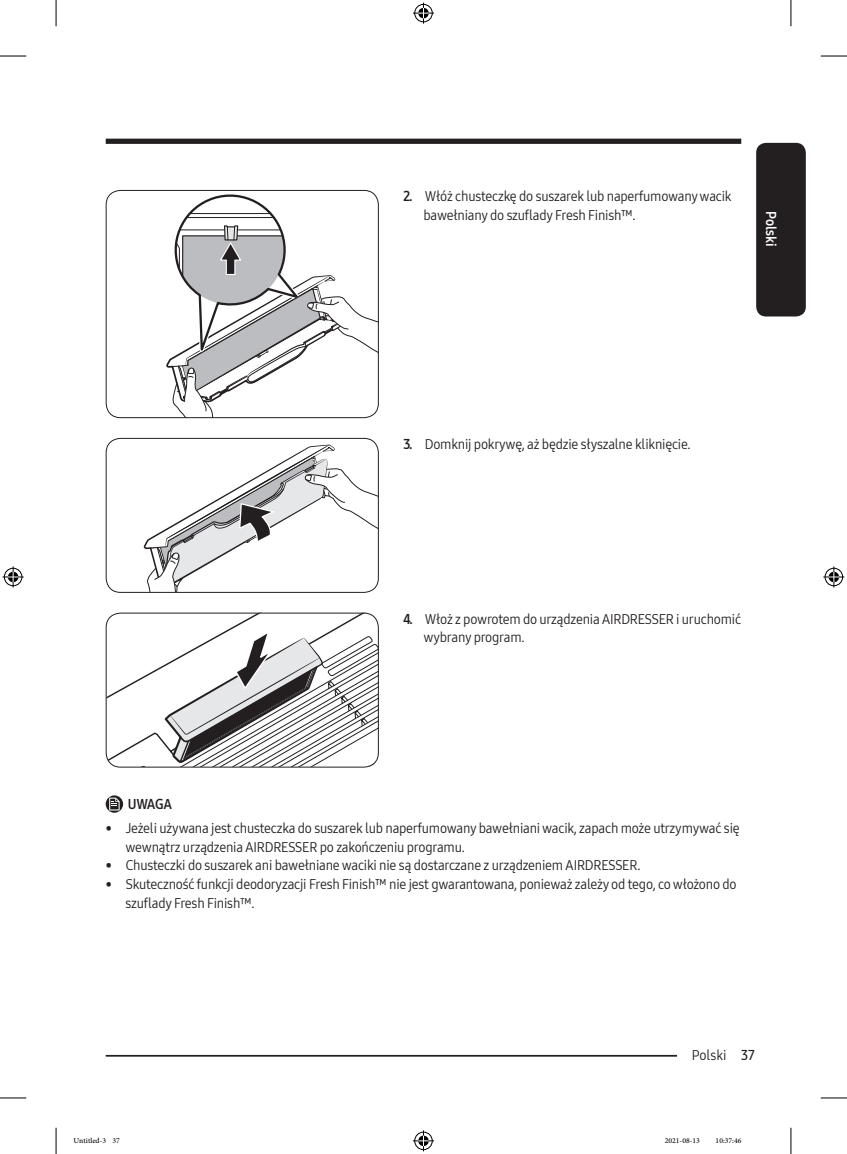
<style>
.page{position:relative;width:847px;height:1154px;background:#fff}
.page>*{position:absolute;margin:0;border:0;box-sizing:border-box;transform-origin:0 0}
.t1{font:14px/18.9px "Samsung One 400 C";letter-spacing:-.015em;color:#231f20}
.t2{font:14px "Samsung One 700 C";color:#fff}
.DL_DT_Icon{font:14px "Samsung One 700 C";letter-spacing:-.025em;color:#231f20}
.t3{font:10.5px "Adobe Arabic";color:#000}
.s1{font-family:"Samsung One 700 C"}
.s2{font-family:"Samsung One 600 C"}
</style>
<div class="page">
<div style="left:755px;top:143px;width:50px;height:173px;background:#231f20;border-radius:10px"></div>
<div style="left:106px;top:139px;width:635px;height:5px;background:#231f20"></div>
<hr style="left:106px;top:1055px;width:605px;height:1px;background:#231f20">
<div style="left:676px;top:1045px;width:65px;height:17px;background:#fff"></div>
<svg style="left:166px;top:190px;width:212px;height:228px"></svg>
<div style="left:106px;top:190px;width:272px;height:228px;border:1px solid #231f20;border-radius:14px"></div>
<svg style="left:143px;top:445px;width:235px;height:147px"></svg>
<div style="left:106px;top:438px;width:272px;height:155px;border:1px solid #231f20;border-radius:14px"></div>
<svg style="left:106px;top:613px;width:272px;height:154px"></svg>
<div style="left:106px;top:613px;width:272px;height:154px;border:1px solid #231f20;border-radius:14px"></div>
<svg style="left:106px;top:795px;width:17px;height:18px"></svg>
<svg style="left:109px;top:797px;width:11px;height:13px"></svg>
<svg style="left:0;top:56px;width:26px;height:1px"></svg>
<svg style="left:820px;top:56px;width:26px;height:1px"></svg>
<svg style="left:0;top:1097px;width:26px;height:1px"></svg>
<svg style="left:820px;top:1097px;width:26px;height:1px"></svg>
<svg style="left:56px;top:0;width:1px;height:26px"></svg>
<svg style="left:56px;top:1128px;width:1px;height:26px"></svg>
<svg style="left:790px;top:0;width:1px;height:26px"></svg>
<svg style="left:790px;top:1128px;width:1px;height:26px"></svg>
<svg style="left:413px;top:3px;width:21px;height:21px"></svg>
<svg style="left:413px;top:1130px;width:21px;height:21px"></svg>
<svg style="left:3px;top:566px;width:21px;height:21px"></svg>
<svg style="left:823px;top:566px;width:21px;height:21px"></svg>
<p class="t1" style="left:423px;top:186px;width:309px;text-indent:-20px"><span class="s1">2.</span> Włóż chusteczkę do suszarek lub naperfumowany wacik bawełniany do szuflady Fresh Finish™.</p>
<p class="t2" style="left:780px;top:211px;width:37px;rotate:90deg">Polski</p>
<p class="t1" style="left:403px;top:434px;width:288px"><span class="s1">3.</span> Domknij pokrywę, aż będzie słyszalne kliknięcie.</p>
<p class="t1" style="left:423px;top:609px;width:319px;text-indent:-20px"><span class="s1">4.</span> Włoż z powrotem do urządzenia AIRDRESSER i uruchomić wybrany program.</p>
<p class="DL_DT_Icon" style="left:128px;top:794px;width:46px">UWAGA</p>
<p class="t1" style="left:125px;top:818px;width:615px;text-indent:-20px">• Jeżeli używana jest chusteczka do suszarek lub naperfumowany bawełniani wacik, zapach może utrzymywać się wewnątrz urządzenia AIRDRESSER po zakończeniu programu.</p>
<p class="t1" style="left:106px;top:856px;width:536px">• Chusteczki do suszarek ani bawełniane waciki nie są dostarczane z urządzeniem AIRDRESSER.</p>
<p class="t1" style="left:125px;top:875px;width:612px;text-indent:-20px">• Skuteczność funkcji deodoryzacji Fresh Finish™ nie jest gwarantowana, ponieważ zależy od tego, co włożono do szuflady Fresh Finish™.</p>
<p class="t1" style="left:691px;top:1045px;width:64px">Polski <span class="s2">37</span></p>
<p class="t3" style="left:74px;top:1133px;width:48px">Untitled-3 37</p>
<p class="t3" style="left:664px;top:1133px;width:37px">2021-08-13</p>
<p class="t3" style="left:715px;top:1133px;width:27px">10:37:46</p>
</div>
